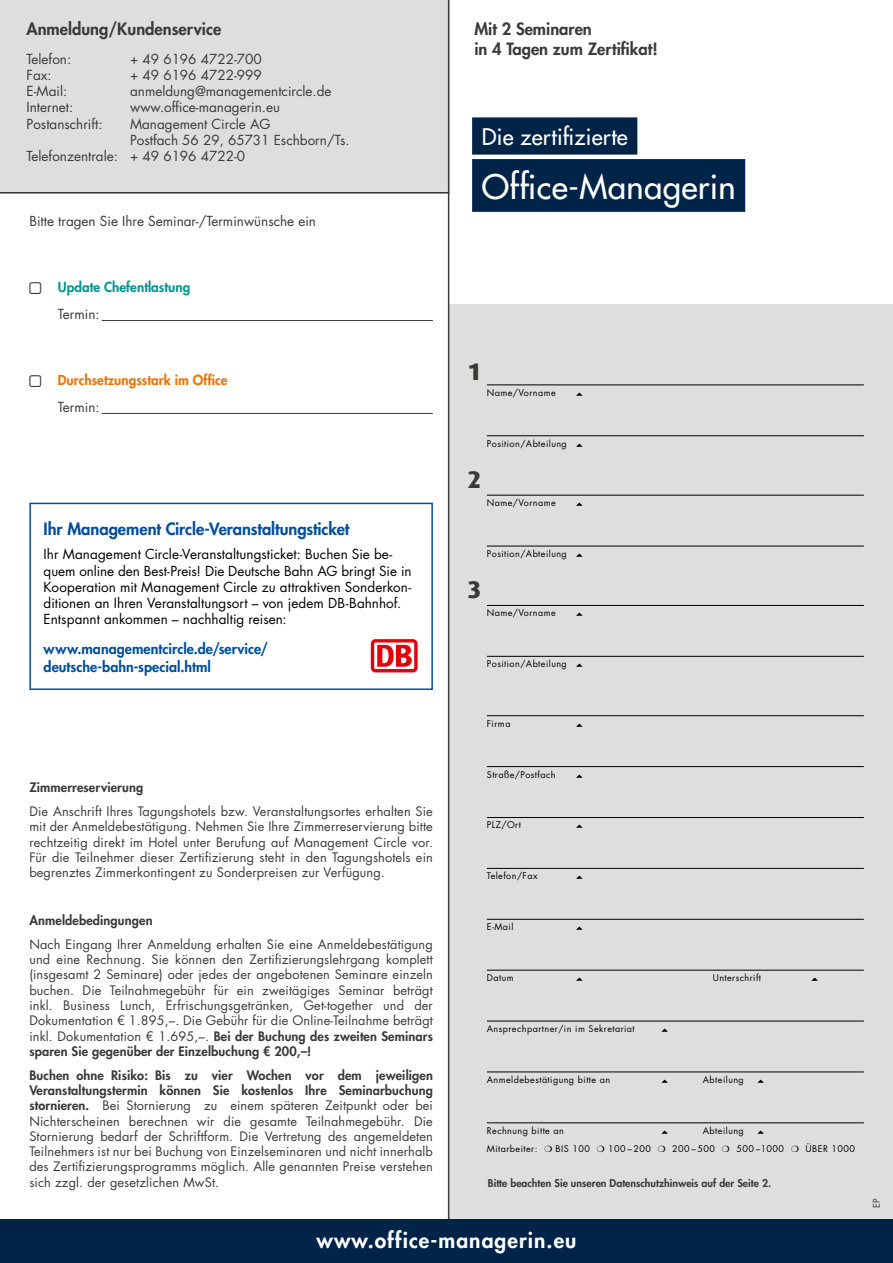
<style>
.page{position:relative;width:893px;height:1263px;background:#fff}
.page>*{position:absolute;margin:0;border:0;box-sizing:border-box;transform-origin:0 0}
.t1{font:500 33px "Futura Std";letter-spacing:.01em;color:#fff}
.t2{font:800 24px "Dax Offc";color:#3a3a39}
.t3{font:500 22.35px "Futura Std";letter-spacing:.01em;color:#fff}
.t4{font:800 21px "Futura Std";letter-spacing:.05em;color:#fff}
.t5{font:800 16.5px/19.8px "Futura Std";color:#3a3a39}
.t6{font:800 16.5px "Futura Std";letter-spacing:-.005em;color:#004e9e}
.t7{font:800 14.25px/17.2px "Futura Std";letter-spacing:.005em;color:#004e9e}
.t8{font:13.5px "Futura Std";color:#3a3a39}
.t9{font:13.5px/16.2px "Futura Std";color:#000}
.t10{font:800 13.5px "Futura Std";color:#ee7100}
.t11{font:800 13.5px "Futura Std";color:#009690}
.t12{font:12.75px/15.3px "Futura Std";letter-spacing:.01em;color:#3a3a39;text-align:justify}
.t13{font:800 12.75px "Futura Std";letter-spacing:.01em;color:#3a3a39}
.t14{font:800 10.5px "Futura Std";color:#3a3a39}
.t15{font:9px/18px "Futura Std";letter-spacing:.05em;color:#000}
.t16{font:9px "Futura Std";color:#3a3a39}
.s1{font-weight:800}
</style>
<div class="page">
<div style="left:449px;top:304px;width:444px;height:959px;background:#dddede"></div>
<div style="left:0;top:0;width:449px;height:193px;background:#dddede"></div>
<hr style="left:487px;top:384px;width:377px;height:1px;background:#000">
<hr style="left:487px;top:435px;width:377px;height:1px;background:#000">
<hr style="left:487px;top:495px;width:377px;height:1px;background:#000">
<hr style="left:487px;top:546px;width:377px;height:1px;background:#000">
<hr style="left:487px;top:605px;width:377px;height:1px;background:#000">
<hr style="left:487px;top:656px;width:377px;height:1px;background:#000">
<hr style="left:487px;top:715px;width:377px;height:1px;background:#000">
<hr style="left:487px;top:766px;width:377px;height:1px;background:#000">
<hr style="left:487px;top:817px;width:377px;height:1px;background:#000">
<hr style="left:487px;top:868px;width:377px;height:1px;background:#000">
<hr style="left:487px;top:919px;width:377px;height:1px;background:#000">
<hr style="left:487px;top:970px;width:377px;height:1px;background:#000">
<hr style="left:487px;top:1021px;width:377px;height:1px;background:#000">
<hr style="left:487px;top:1071px;width:377px;height:1px;background:#000">
<hr style="left:487px;top:1122px;width:377px;height:1px;background:#000">
<div style="left:0;top:1219px;width:893px;height:44px;background:#002448"></div>
<hr style="left:448px;top:0;width:1px;height:1219px;background:#3a3a39">
<hr style="left:0;top:192px;width:449px;height:1px;background:#3a3a39">
<div style="left:472px;top:117px;width:165px;height:38px;background:#002448"></div>
<div style="left:472px;top:159px;width:273px;height:53px;background:#002448"></div>
<hr style="left:102px;top:320px;width:331px;height:1px;background:#3a3a39">
<hr style="left:102px;top:413px;width:331px;height:1px;background:#3a3a39">
<svg style="left:29px;top:502px;width:404px;height:188px"></svg>
<div style="left:371px;top:639px;width:47px;height:33px;background:#e3000b;border-radius:5px"></div>
<div style="left:374px;top:642px;width:40px;height:27px;background:#fff"></div>
<svg style="left:377px;top:645px;width:35px;height:22px"></svg>
<p class="t5" style="left:27px;top:19px;width:196px">Anmeldung/Kundenservice</p>
<p class="t8" style="left:27px;top:50px;width:46px">Telefon:</p>
<p class="t8" style="left:130px;top:50px;width:133px">+ 49 6196 4722-700</p>
<p class="t8" style="left:27px;top:66px;width:27px">Fax:</p>
<p class="t8" style="left:130px;top:66px;width:133px">+ 49 6196 4722-999</p>
<p class="t8" style="left:27px;top:83px;width:42px">E-Mail:</p>
<p class="t8" style="left:130px;top:83px;width:203px">anmeldung@managementcircle.de</p>
<p class="t8" style="left:27px;top:99px;width:48px">Internet:</p>
<p class="t8" style="left:130px;top:99px;width:151px">www.office-managerin.eu</p>
<p class="t8" style="left:27px;top:115px;width:78px">Postanschrift:</p>
<p class="t8" style="left:130px;top:115px;width:142px">Management Circle AG</p>
<p class="t8" style="left:130px;top:131px;width:221px">Postfach 56 29, 65731 Eschborn/Ts.</p>
<p class="t8" style="left:27px;top:147px;width:220px">Telefonzentrale: + 49 6196 4722-0</p>
<p class="t8" style="left:29px;top:213px;width:288px">Bitte tragen Sie Ihre Seminar-/Terminwünsche ein</p>
<p class="t5" style="left:474px;top:19px;width:185px">Mit 2 Seminaren<br>in 4 Tagen zum Zertifikat!</p>
<h3 class="t3" style="left:482px;top:123px;width:147px">Die zertifizierte</h3>
<h1 class="t1" style="left:482px;top:166px;width:255px">Office-Managerin</h1>
<p class="t11" style="left:58px;top:279px;width:134px">Update Chefentlastung</p>
<p class="t8" style="left:58px;top:305px;width:43px">Termin:</p>
<p class="t10" style="left:58px;top:372px;width:171px">Durchsetzungsstark im Office</p>
<p class="t8" style="left:58px;top:398px;width:43px">Termin:</p>
<p class="t6" style="left:44px;top:518px;width:307px">Ihr Management Circle-Veranstaltungsticket</p>
<p class="t9" style="left:44px;top:546px;width:370px">Ihr Management Circle-Veranstaltungsticket: Buchen Sie be&shy;quem online den Best-Preis! Die Deutsche Bahn AG bringt Sie in Kooperation mit Management Circle zu attraktiven Sonderkon&shy;ditionen an Ihren Veranstaltungsort – von jedem DB-Bahnhof.<br>Entspannt ankommen – nachhaltig reisen:</p>
<p class="t7" style="left:44px;top:640px;width:226px">www.managementcircle.de/service/ deutsche-bahn-special.html</p>
<p class="t13" style="left:29px;top:779px;width:116px">Zimmerreservierung</p>
<p class="t12" style="left:29px;top:804px;width:405px">Die Anschrift Ihres Tagungshotels bzw. Veranstaltungsortes erhalten Sie mit der Anmeldebestätigung. Nehmen Sie Ihre Zimmerreservierung bitte rechtzeitig direkt im Hotel unter Berufung auf Management Circle vor.<br>Für die Teilnehmer dieser Zertifizierung steht in den Tagungshotels ein begrenztes Zimmerkontingent zu Sonderpreisen zur Verfügung.</p>
<p class="t13" style="left:29px;top:912px;width:125px">Anmeldebedingungen</p>
<p class="t12" style="left:29px;top:936px;width:405px">Nach Eingang Ihrer Anmeldung erhalten Sie eine Anmeldebestätigung und eine Rechnung. Sie können den Zertifizierungslehrgang komplett (insgesamt 2 Seminare) oder jedes der angebotenen Seminare einzeln buchen. Die Teilnahmegebühr für ein zweitägiges Seminar beträgt inkl. Business Lunch, Erfrischungsgetränken, Get-together und der Dokumentation € 1.895,–. Die Gebühr für die Online-Teilnahme beträgt inkl. Dokumentation € 1.695,–. <span class="s1">Bei der Buchung des zweiten Seminars sparen Sie gegenüber der Einzelbuchung € 200,–!</span></p>
<p class="t12" style="left:29px;top:1067px;width:405px"><span class="s1">Buchen ohne Risiko: Bis zu vier Wochen vor dem jeweiligen Veranstaltungstermin können Sie kostenlos Ihre Seminarbuchung stornieren.</span> Bei Stornierung zu einem späteren Zeitpunkt oder bei Nichterscheinen berechnen wir die gesamte Teilnahmegebühr. Die Stornierung bedarf der Schriftform. Die Vertretung des angemeldeten Teilnehmers ist nur bei Buchung von Einzelseminaren und nicht innerhalb des Zertifizierungsprogramms möglich. Alle genannten Preise verstehen sich zzgl. der gesetzlichen MwSt.</p>
<h2 class="t2" style="left:467px;top:356px;width:15px">1</h2>
<p class="t15" style="left:487px;top:384px;width:70px">Name/Vorname</p>
<p class="t15" style="left:487px;top:435px;width:81px">Position/Abteilung</p>
<h2 class="t2" style="left:467px;top:465px;width:15px">2</h2>
<p class="t15" style="left:487px;top:494px;width:70px">Name/Vorname</p>
<p class="t15" style="left:487px;top:545px;width:81px">Position/Abteilung</p>
<h2 class="t2" style="left:467px;top:575px;width:15px">3</h2>
<p class="t15" style="left:487px;top:604px;width:70px">Name/Vorname</p>
<p class="t15" style="left:487px;top:655px;width:81px">Position/Abteilung</p>
<p class="t15" style="left:487px;top:714px;width:25px">Firma</p>
<p class="t15" style="left:487px;top:765px;width:70px">Straße/Postfach</p>
<p class="t15" style="left:487px;top:816px;width:36px">PLZ/Ort</p>
<p class="t15" style="left:487px;top:867px;width:52px">Telefon/Fax</p>
<p class="t15" style="left:487px;top:918px;width:28px">E-Mail</p>
<p class="t15" style="left:487px;top:969px;width:28px">Datum</p>
<p class="t15" style="left:713px;top:969px;width:50px">Unterschrift</p>
<p class="t15" style="left:487px;top:1020px;width:149px">Ansprechpartner/in im Sekretariat</p>
<p class="t15" style="left:487px;top:1071px;width:125px">Anmeldebestätigung bitte an</p>
<p class="t15" style="left:703px;top:1071px;width:42px">Abteilung</p>
<p class="t15" style="left:487px;top:1121px;width:370px;text-indent:216px">Abteilung<br>Mitarbeiter: ❍ BIS 100 ❍ 100 –200 ❍ 200 –500 ❍ 500 –1000 ❍ ÜBER 1000</p>
<p class="t15" style="left:487px;top:1121px;width:79px">Rechnung bitte an</p>
<p class="t14" style="left:488px;top:1176px;width:285px">Bitte beachten Sie unseren Datenschutzhinweis auf der Seite 2.</p>
<h3 class="t4" style="left:317px;top:1227px;width:261px">www.office-managerin.eu</h3>
<p class="t16" style="left:871px;top:1208px;width:11px;rotate:-90deg">EP</p>
</div>
